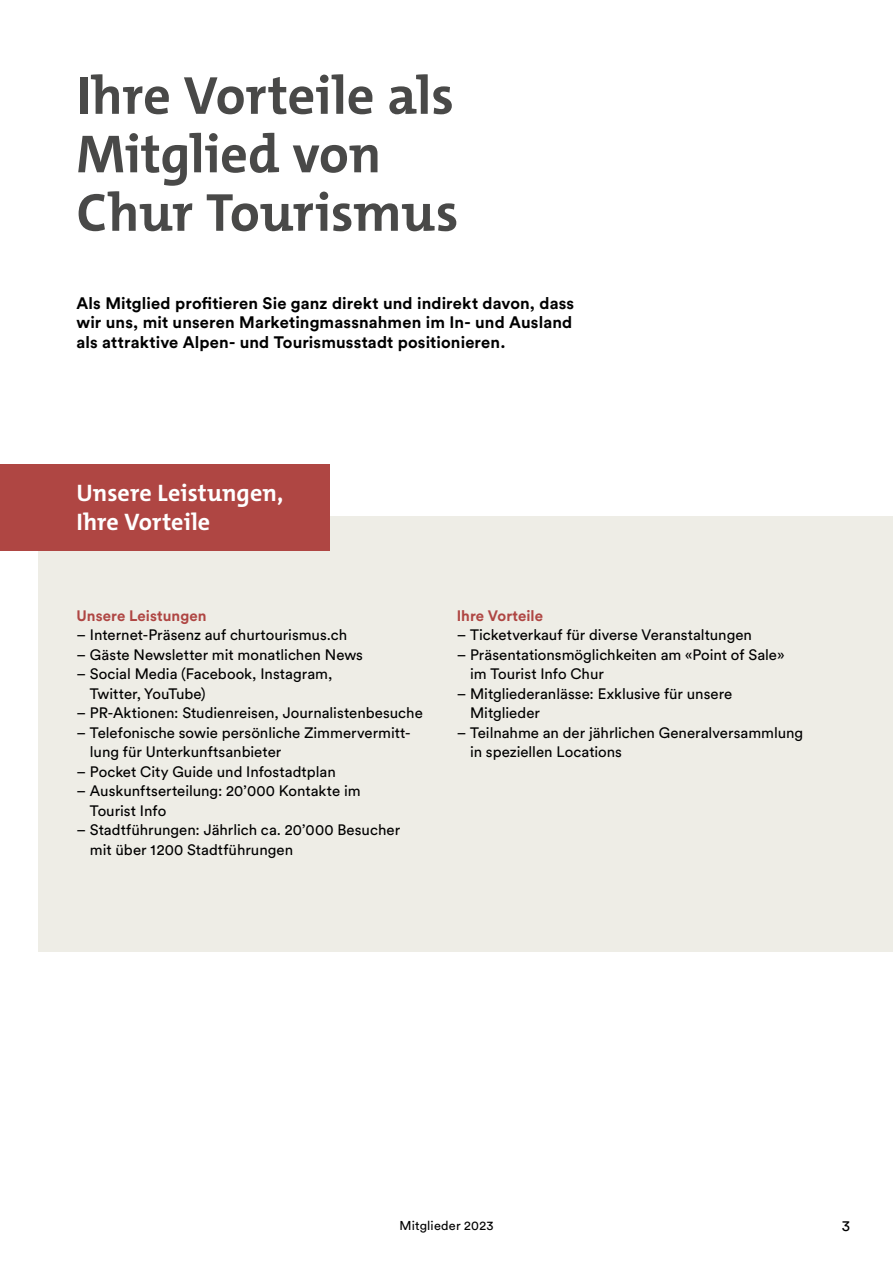
<style>
.page{position:relative;width:893px;height:1263px;background:#fff}
.page>*{position:absolute;margin:0;border:0;box-sizing:border-box;transform-origin:0 0}
.t1{font:700 54px/58.5px "The Mix";letter-spacing:-.005em;color:#494948}
.t2{font:700 24px/28.8px "The Mix";color:#fff}
.t3{font:700 16.5px/19.5px "Circular Std";letter-spacing:.01em;color:#000}
.t4{font:15px/19.5px "Circular Std";color:#000}
.t5{font:700 15px "Circular Std";letter-spacing:.005em;color:#af4643}
.t6{font:12.75px "Circular Std";letter-spacing:.015em;color:#000}
</style>
<div class="page">
<div style="left:38px;top:516px;width:855px;height:436px;background:#eeede6"></div>
<div style="left:0;top:465px;width:330px;height:86px;background:#af4643"></div>
<h1 class="t1" style="left:77px;top:67px;width:383px">Ihre Vorteile als<br>Mitglied von<br>Chur Tourismus</h1>
<p class="t3" style="left:77px;top:293px;width:499px">Als Mitglied profitieren Sie ganz direkt und indirekt davon, dass wir uns, mit unseren Marketingmassnahmen im In- und Ausland als attraktive Alpen- und Tourismusstadt positionieren.</p>
<h2 class="t2" style="left:77px;top:478px;width:208px">Unsere Leistungen,<br>Ihre Vorteile</h2>
<p class="t5" style="left:77px;top:606px;width:132px">Unsere Leistungen</p>
<p class="t4" style="left:77px;top:625px;width:272px">– Internet-Präsenz auf churtourismus.ch</p>
<p class="t4" style="left:77px;top:645px;width:288px">– Gäste Newsletter mit monatlichen News</p>
<p class="t4" style="left:90px;top:664px;width:244px;text-indent:-13px">– Social Media (Facebook, Instagram,<br>Twitter, YouTube)</p>
<p class="t4" style="left:77px;top:703px;width:348px">– PR-Aktionen: Studienreisen, Journalistenbesuche</p>
<p class="t4" style="left:90px;top:723px;width:322px;text-indent:-13px">– Telefonische sowie persönliche Zimmervermitt&shy;lung für Unterkunftsanbieter</p>
<p class="t4" style="left:77px;top:762px;width:261px">– Pocket City Guide und Infostadtplan</p>
<p class="t4" style="left:90px;top:781px;width:272px;text-indent:-13px">– Auskunftserteilung: 20’000 Kontakte im<br>Tourist Info</p>
<p class="t4" style="left:90px;top:820px;width:312px;text-indent:-13px">– Stadtführungen: Jährlich ca. 20’000 Besucher mit über 1200 Stadtführungen</p>
<p class="t5" style="left:457px;top:606px;width:88px">Ihre Vorteile</p>
<p class="t4" style="left:457px;top:625px;width:297px">– Ticketverkauf für diverse Veranstaltungen</p>
<p class="t4" style="left:470px;top:645px;width:316px;text-indent:-13px">– Präsentationsmöglichkeiten am «Point of Sale» im Tourist Info Chur</p>
<p class="t4" style="left:470px;top:684px;width:264px;text-indent:-13px">– Mitgliederanlässe: Exklusive für unsere<br>Mitglieder</p>
<p class="t4" style="left:470px;top:723px;width:335px;text-indent:-13px">– Teilnahme an der jährlichen Generalversammlung in speziellen Locations</p>
<p class="t6" style="left:399px;top:1218px;width:96px">Mitglieder 2023</p>
<p class="t4" style="left:842px;top:1215px;width:10px">3</p>
</div>
